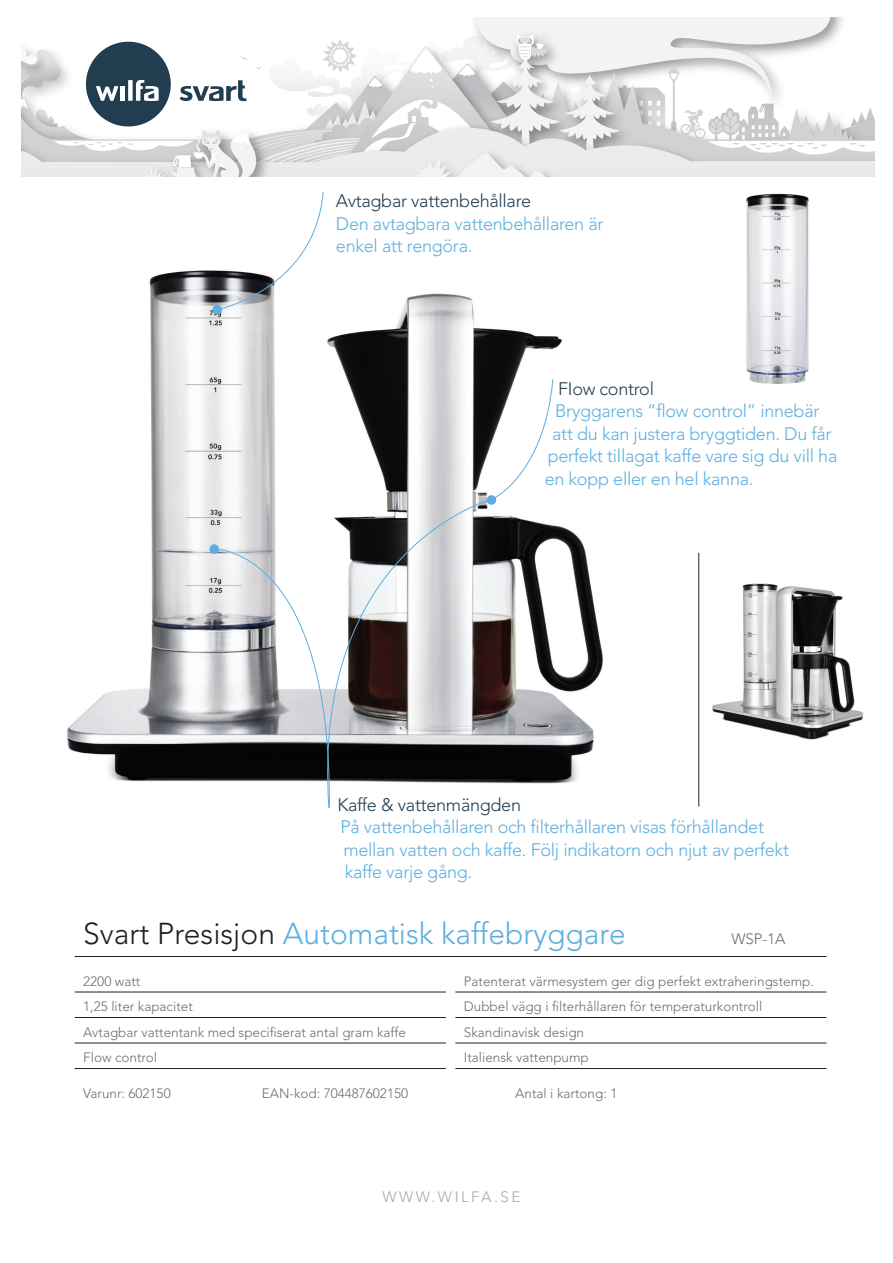
<style>
.page{position:relative;width:893px;height:1263px;background:#fff}
.page>*{position:absolute;margin:0;border:0;box-sizing:border-box;transform-origin:0 0}
.t1{font:300 30px "Avenir LT Std";color:#5daee0}
.t2{font:300 18px/22.5px "Avenir LT Std";letter-spacing:-.015em;color:#5daee0}
.t3{font:300 18px "Avenir LT Std";letter-spacing:-.015em;color:#213d50}
.t4{font:300 15px "Avenir LT Std";letter-spacing:.17em;color:#a5a9ac}
.t5{font:300 15px "Avenir LT Std";color:#6b6e71}
.t6{font:300 13.5px/25.5px "Avenir LT Std";color:#6b6e71}
.s1{color:#231f20}
</style>
<div class="page">
<img style="left:67px;top:270px;width:536px;height:514px">
<img style="left:712px;top:583px;width:152px;height:157px">
<img style="left:746px;top:193px;width:63px;height:191px">
<svg style="left:21px;top:17px;width:854px;height:160px"></svg>
<hr style="left:75px;top:956px;width:751px;height:1px;background:#231f20">
<hr style="left:75px;top:992px;width:371px;height:1px;background:#231f20">
<hr style="left:75px;top:1017px;width:371px;height:1px;background:#231f20">
<hr style="left:75px;top:1043px;width:371px;height:1px;background:#231f20">
<hr style="left:75px;top:1068px;width:371px;height:1px;background:#231f20">
<hr style="left:455px;top:992px;width:371px;height:1px;background:#231f20">
<hr style="left:455px;top:1017px;width:371px;height:1px;background:#231f20">
<hr style="left:455px;top:1043px;width:371px;height:1px;background:#231f20">
<hr style="left:455px;top:1068px;width:371px;height:1px;background:#231f20">
<svg style="left:311px;top:499px;width:179px;height:285px"></svg>
<div style="left:487px;top:495px;width:9px;height:10px;background:#5daee0;border-radius:50%"></div>
<svg style="left:215px;top:548px;width:116px;height:260px"></svg>
<div style="left:209px;top:544px;width:10px;height:10px;background:#5daee0;border-radius:50%"></div>
<hr style="left:698px;top:553px;width:1px;height:253px;background:#231f20">
<div style="left:212px;top:305px;width:10px;height:10px;background:#5daee0;border-radius:50%"></div>
<svg style="left:216px;top:192px;width:108px;height:118px"></svg>
<svg style="left:490px;top:378px;width:64px;height:123px"></svg>
<p class="t3" style="left:336px;top:190px;width:197px">Avtagbar vattenbehållare</p>
<p class="t2" style="left:336px;top:212px;width:269px">Den avtagbara vattenbehållaren är enkel att rengöra.</p>
<p class="t3" style="left:558px;top:378px;width:97px">FI ow control</p>
<p class="t2" style="left:555px;top:400px;width:266px">Bryggarens “flow control” innebär</p>
<p class="t2" style="left:552px;top:422px;width:281px">att du kan justera bryggtiden. Du får</p>
<p class="t2" style="left:548px;top:445px;width:291px">perfekt tillagat kaffe vare sig du vill ha</p>
<p class="t2" style="left:545px;top:467px;width:210px">en kopp eller en hel kanna.</p>
<p class="t3" style="left:337px;top:794px;width:185px">Kaffe &amp; vattenmängden</p>
<p class="t2" style="left:340px;top:816px;width:450px">På vattenbehållaren och filterhållaren visas förhållandet mellan vatten och kaffe. Följ indikatorn och njut av perfekt kaffe varje gång.</p>
<h1 class="t1" style="left:83px;top:916px;width:544px"><span class="s1">Svart Presisjon</span> Automatisk kaffebryggare</h1>
<p class="t5" style="left:731px;top:930px;width:56px">WSP-1A</p>
<p class="t6" style="left:83px;top:968px;width:324px">2200 watt<br>1,25 liter kapacitet<br>Avtagbar vattentank med specifiserat antal gram kaffe<br>Flow control</p>
<p class="t6" style="left:464px;top:968px;width:352px">Patenterat värmesystem ger dig perfekt extraheringstemp.<br>Dubbel vägg i filterhållaren för temperaturkontroll Skandinavisk design<br>Italiensk vattenpump</p>
<p class="t6" style="left:83px;top:1081px;width:89px">Varunr: 602150</p>
<p class="t6" style="left:262px;top:1081px;width:177px">EAN-kod: 704487602150 A</p>
<p class="t6" style="left:525px;top:1081px;width:94px">ntal i kartong: 1</p>
<p class="t4" style="left:382px;top:1188px;width:139px">www.wilfa.SE</p>
</div>
